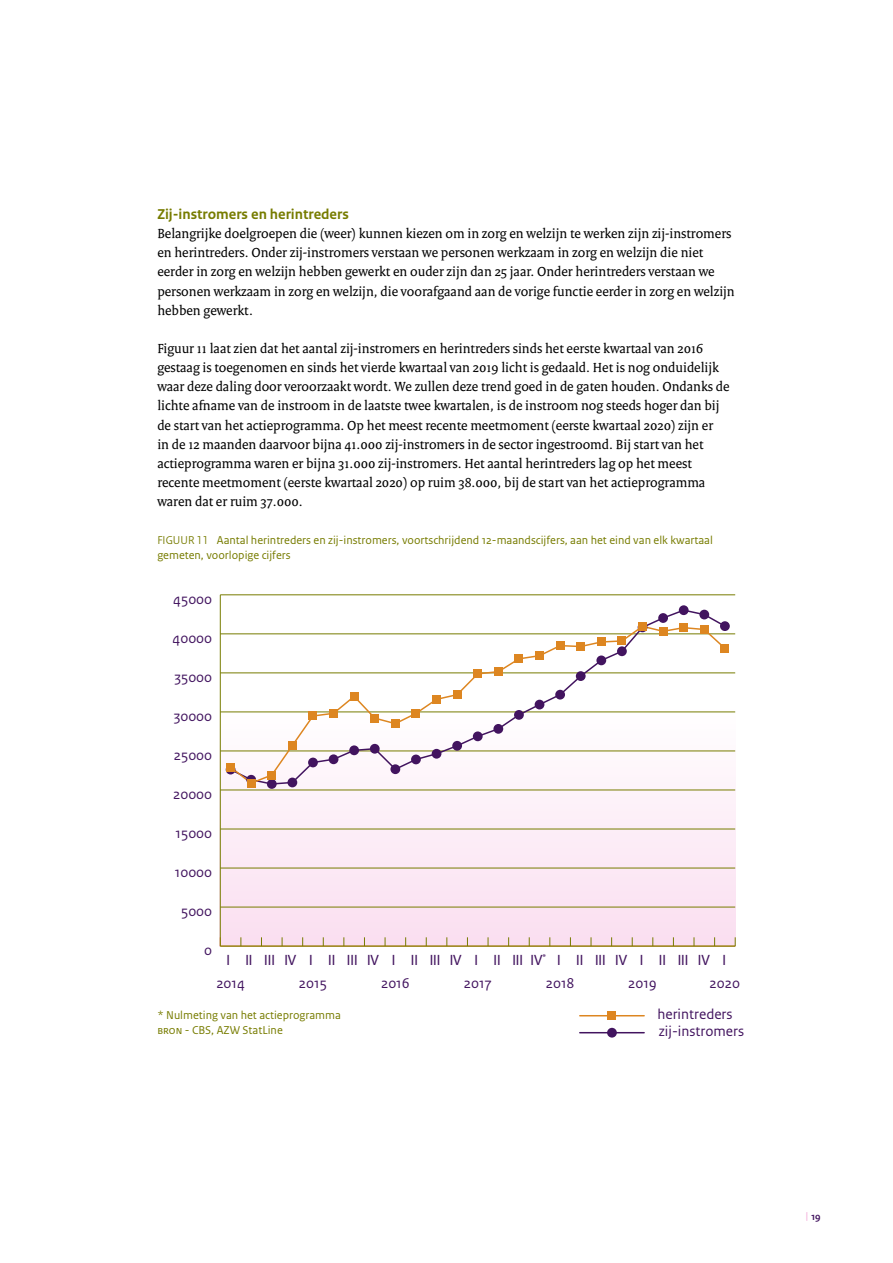
<style>
.page{position:relative;width:893px;height:1263px;background:#fff}
.page>*{position:absolute;margin:0;border:0;box-sizing:border-box;transform-origin:0 0}
.t1{font:15px "Rijksoverheid Sans Text";color:#42145f}
.t2{font:15px "Myriad Pro";color:#42145f}
.H4_-_RO_Alineakop_Sa{font:700 15px "Rijksoverheid Sans Text";color:#777c00}
.P_-_RO_Broodtekst_Se{font:14.25px/19.2px "Rijksoverheid Serif";color:#000}
.P_-_Bijschrift_-_Fig{font:12px/15px "Rijksoverheid Sans Text";color:#777c00}
.P_-_Bijschrift_-_Bro{font:12px "Rijksoverheid Sans Text";color:#777c00}
.P_-_Bijschrift_-_Fig-2{font:12px "Rijksoverheid Sans Heading";color:#777c00}
.t3{font:700 10.5px "Rijksoverheid Sans Heading";color:#42145f}
.s1{font-family:"Rijksoverheid Sans Heading"}
.s2{font-weight:400;color:#f092cd}
</style>
<div class="page">
<div style="left:220px;top:706px;width:515px;height:240px;background:#fce9f5"></div>
<hr style="left:220px;top:595px;width:1px;height:351px;background:#777c00">
<hr style="left:220px;top:946px;width:515px;height:1px;background:#777c00">
<hr style="left:220px;top:907px;width:515px;height:1px;background:#777c00">
<hr style="left:220px;top:868px;width:515px;height:1px;background:#777c00">
<hr style="left:220px;top:829px;width:515px;height:1px;background:#777c00">
<hr style="left:220px;top:790px;width:515px;height:1px;background:#777c00">
<hr style="left:220px;top:751px;width:515px;height:1px;background:#777c00">
<hr style="left:220px;top:712px;width:515px;height:1px;background:#777c00">
<hr style="left:220px;top:673px;width:515px;height:1px;background:#777c00">
<hr style="left:220px;top:634px;width:515px;height:1px;background:#777c00">
<hr style="left:220px;top:594px;width:515px;height:1px;background:#777c00">
<hr style="left:580px;top:1032px;width:64px;height:1px;background:#42145f">
<hr style="left:580px;top:1015px;width:64px;height:1px;background:#dd8621">
<svg style="left:228px;top:609px;width:499px;height:177px"></svg>
<div style="left:607px;top:1028px;width:10px;height:9px;background:#42145f;border-radius:50%"></div>
<svg style="left:226px;top:765px;width:9px;height:9px"></svg>
<div style="left:246px;top:775px;width:10px;height:10px;background:#42145f;border-radius:50%"></div>
<div style="left:267px;top:779px;width:10px;height:10px;background:#42145f;border-radius:50%"></div>
<div style="left:287px;top:777px;width:10px;height:10px;background:#42145f;border-radius:50%"></div>
<div style="left:308px;top:758px;width:10px;height:9px;background:#42145f;border-radius:50%"></div>
<div style="left:329px;top:754px;width:9px;height:10px;background:#42145f;border-radius:50%"></div>
<div style="left:349px;top:745px;width:10px;height:10px;background:#42145f;border-radius:50%"></div>
<div style="left:370px;top:744px;width:10px;height:10px;background:#42145f;border-radius:50%"></div>
<div style="left:390px;top:764px;width:10px;height:10px;background:#42145f;border-radius:50%"></div>
<div style="left:411px;top:754px;width:10px;height:10px;background:#42145f;border-radius:50%"></div>
<div style="left:432px;top:749px;width:9px;height:10px;background:#42145f;border-radius:50%"></div>
<div style="left:452px;top:741px;width:10px;height:10px;background:#42145f;border-radius:50%"></div>
<div style="left:473px;top:731px;width:10px;height:10px;background:#42145f;border-radius:50%"></div>
<div style="left:493px;top:724px;width:10px;height:10px;background:#42145f;border-radius:50%"></div>
<div style="left:514px;top:710px;width:10px;height:10px;background:#42145f;border-radius:50%"></div>
<div style="left:535px;top:700px;width:9px;height:9px;background:#42145f;border-radius:50%"></div>
<div style="left:555px;top:690px;width:10px;height:9px;background:#42145f;border-radius:50%"></div>
<div style="left:576px;top:671px;width:10px;height:10px;background:#42145f;border-radius:50%"></div>
<div style="left:596px;top:655px;width:10px;height:10px;background:#42145f;border-radius:50%"></div>
<div style="left:617px;top:646px;width:10px;height:10px;background:#42145f;border-radius:50%"></div>
<div style="left:638px;top:622px;width:9px;height:10px;background:#dd8621;border-radius:50%"></div>
<div style="left:658px;top:613px;width:10px;height:10px;background:#42145f;border-radius:50%"></div>
<div style="left:679px;top:605px;width:10px;height:10px;background:#42145f;border-radius:50%"></div>
<div style="left:699px;top:610px;width:10px;height:9px;background:#42145f;border-radius:50%"></div>
<div style="left:720px;top:621px;width:10px;height:10px;background:#42145f;border-radius:50%"></div>
<div style="left:608px;top:1012px;width:8px;height:8px;background:#dd8621"></div>
<div style="left:227px;top:763px;width:8px;height:8px;background:#dd8621"></div>
<div style="left:247px;top:779px;width:8px;height:8px;background:#dd8621"></div>
<div style="left:268px;top:771px;width:8px;height:8px;background:#dd8621"></div>
<div style="left:288px;top:741px;width:8px;height:8px;background:#dd8621"></div>
<div style="left:309px;top:712px;width:8px;height:8px;background:#dd8621"></div>
<div style="left:330px;top:709px;width:8px;height:8px;background:#dd8621"></div>
<div style="left:350px;top:692px;width:8px;height:8px;background:#dd8621"></div>
<div style="left:371px;top:714px;width:8px;height:8px;background:#dd8621"></div>
<div style="left:412px;top:709px;width:8px;height:8px;background:#dd8621"></div>
<div style="left:432px;top:695px;width:9px;height:8px;background:#dd8621"></div>
<div style="left:453px;top:691px;width:8px;height:8px;background:#dd8621"></div>
<div style="left:474px;top:670px;width:8px;height:8px;background:#dd8621"></div>
<div style="left:494px;top:668px;width:8px;height:8px;background:#dd8621"></div>
<div style="left:515px;top:655px;width:8px;height:8px;background:#dd8621"></div>
<div style="left:535px;top:652px;width:9px;height:8px;background:#dd8621"></div>
<div style="left:556px;top:642px;width:8px;height:8px;background:#dd8621"></div>
<div style="left:577px;top:642px;width:8px;height:8px;background:#dd8621"></div>
<div style="left:597px;top:638px;width:8px;height:8px;background:#dd8621"></div>
<div style="left:618px;top:637px;width:8px;height:8px;background:#dd8621"></div>
<div style="left:638px;top:622px;width:8px;height:8px;background:#dd8621"></div>
<div style="left:659px;top:627px;width:8px;height:8px;background:#dd8621"></div>
<div style="left:680px;top:624px;width:8px;height:8px;background:#dd8621"></div>
<div style="left:700px;top:625px;width:8px;height:8px;background:#dd8621"></div>
<div style="left:721px;top:644px;width:8px;height:8px;background:#dd8621"></div>
<div style="left:391px;top:720px;width:8px;height:8px;background:#dd8621"></div>
<h4 class="H4_-_RO_Alineakop_Sa" style="left:157px;top:206px;width:193px">Zij-instromers en herintreders</h4>
<p class="P_-_RO_Broodtekst_Se" style="left:157px;top:224px;width:579px">Belangrijke doelgroepen die (weer) kunnen kiezen om in zorg en welzijn te werken zijn zij-instromers en herintreders. Onder zij-instromers verstaan we personen werkzaam in zorg en welzijn die niet eerder in zorg en welzijn hebben gewerkt en ouder zijn dan 25 jaar. Onder herintreders verstaan we personen werkzaam in zorg en welzijn, die voorafgaand aan de vorige functie eerder in zorg en welzijn hebben gewerkt.</p>
<p class="P_-_RO_Broodtekst_Se" style="left:157px;top:339px;width:574px">Figuur 11 laat zien dat het aantal zij-instromers en herintreders sinds het eerste kwartaal van 2016 gestaag is toegenomen en sinds het vierde kwartaal van 2019 licht is gedaald. Het is nog onduidelijk waar deze daling door veroorzaakt wordt. We zullen deze trend goed in de gaten houden. Ondanks de lichte afname van de instroom in de laatste twee kwartalen, is de instroom nog steeds hoger dan bij de start van het actieprogramma. Op het meest recente meetmoment (eerste kwartaal 2020) zijn er<br>in de 12 maanden daarvoor bijna 41.000 zij-instromers in de sector ingestroomd. Bij start van het actieprogramma waren er bijna 31.000 zij-instromers. Het aantal herintreders lag op het meest recente meetmoment (eerste kwartaal 2020) op ruim 38.000, bij de start van het actieprogramma waren dat er ruim 37.000.</p>
<p class="P_-_Bijschrift_-_Fig-2" style="left:157px;top:533px;width:13px">FIGUU</p>
<p class="P_-_Bijschrift_-_Fig" style="left:157px;top:533px;width:557px;text-indent:31px"><span class="s1">R 11</span> Aantal herintreders en zij-instromers, voortschrijdend 12-maandscijfers, aan het eind van elk kwartaal gemeten, voorlopige cijfers</p>
<p class="t1" style="left:173px;top:590px;width:40px">45000</p>
<p class="t1" style="left:173px;top:629px;width:41px">40000</p>
<p class="t1" style="left:174px;top:668px;width:39px">35000</p>
<p class="t1" style="left:174px;top:707px;width:40px">30000</p>
<p class="t1" style="left:174px;top:746px;width:40px">25000</p>
<p class="t1" style="left:173px;top:785px;width:41px">20000</p>
<p class="t1" style="left:176px;top:824px;width:38px">15000</p>
<p class="t1" style="left:175px;top:863px;width:39px">10000</p>
<p class="t1" style="left:181px;top:903px;width:33px">5000</p>
<p class="t1" style="left:204px;top:942px;width:9px">0</p>
<p class="t2" style="left:227px;top:951px;width:501px">I II III IV I II III IV I II III IV I II III IV<sup>*</sup> I II III IV I II III IV I</p>
<p class="t1" style="left:216px;top:974px;width:30px">2014</p>
<p class="t1" style="left:299px;top:974px;width:29px">2015</p>
<p class="t1" style="left:381px;top:974px;width:30px">2016</p>
<p class="t1" style="left:464px;top:974px;width:29px">2017</p>
<p class="t1" style="left:546px;top:974px;width:30px">2018</p>
<p class="t1" style="left:628px;top:974px;width:30px">2019</p>
<p class="t1" style="left:710px;top:974px;width:32px">2020</p>
<p class="P_-_Bijschrift_-_Bro" style="left:157px;top:1008px;width:185px">* Nulmeting van het actieprogramma</p>
<p class="P_-_Bijschrift_-_Bro" style="left:157px;top:1023px;width:127px">bron - CBS, AZW StatLine</p>
<p class="t1" style="left:657px;top:1005px;width:77px">herintreders</p>
<p class="t1" style="left:659px;top:1022px;width:87px">zij-instromers</p>
<p class="t3" style="left:806px;top:1210px;width:16px"><span class="s2">|</span> 19</p>
</div>
